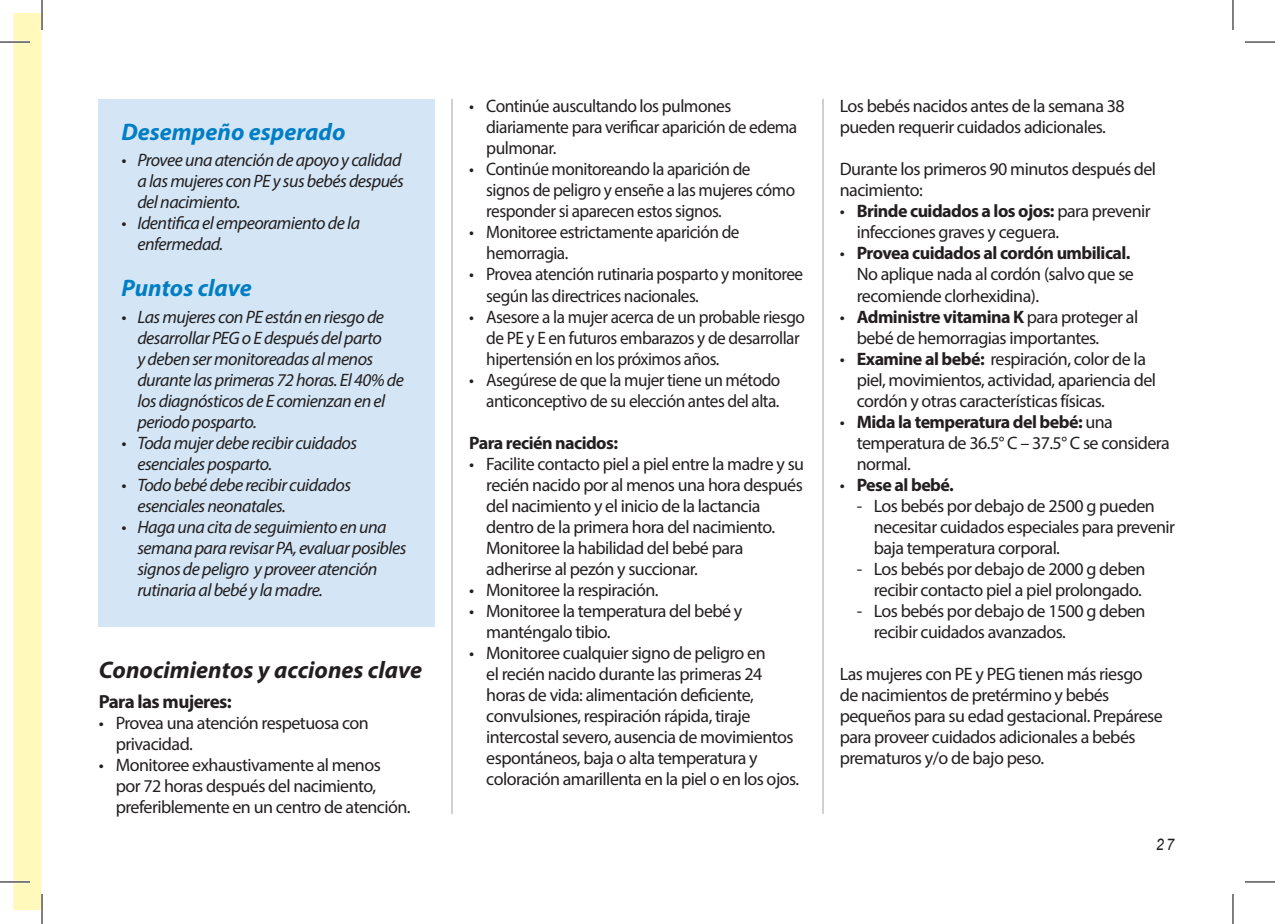
<style>
.page{position:relative;width:1275px;height:924px;background:#fff}
.page>*{position:absolute;margin:0;border:0;box-sizing:border-box;transform-origin:0 0}
.Performance_exp_and{font:italic 700 24px "Myriad Pro";color:#007ec5}
.Key_Knowledge_and_Ke{font:italic 700 24px "Myriad Pro";color:#231f20}
.Black_subheading{font:700 19px "Myriad Pro";letter-spacing:-.03em;color:#231f20}
.Main_text__no_tab{font:18px/21px "Myriad Pro";letter-spacing:-.03em;color:#231f20}
.t1{font:italic 18px/21px "Myriad Pro";letter-spacing:-.03em;color:#231f20}
.Main_text__no_tab-2{font:18px/21px "Myriad Pro";letter-spacing:-.03em;color:#231f20;scale:.96 1}
.Black_subheading-2{font:700 18px "Myriad Pro";letter-spacing:-.03em;color:#231f20}
.Notes{font:italic 16px "Arial";color:#231f20;scale:.91 1}
.s1{font-weight:700}
.s2{font-weight:400}
</style>
<div class="page">
<div style="left:14px;top:14px;width:27px;height:895px;background:#fff9bc"></div>
<hr style="left:451px;top:99px;width:1px;height:714px;background:#231f20">
<div style="left:99px;top:99px;width:336px;height:527px;background:#d4e6f6"></div>
<hr style="left:822px;top:99px;width:1px;height:714px;background:#231f20">
<hr style="left:0;top:41px;width:30px;height:2px;background:#fff">
<hr style="left:0;top:880px;width:30px;height:2px;background:#fff">
<hr style="left:0;top:42px;width:30px;height:1px;background:#000">
<hr style="left:1245px;top:42px;width:30px;height:1px;background:#000">
<hr style="left:0;top:881px;width:30px;height:1px;background:#000">
<hr style="left:1245px;top:881px;width:30px;height:1px;background:#000">
<hr style="left:42px;top:0;width:1px;height:30px;background:#000">
<hr style="left:42px;top:893px;width:1px;height:30px;background:#000">
<hr style="left:1232px;top:0;width:1px;height:30px;background:#000">
<hr style="left:1232px;top:893px;width:1px;height:30px;background:#000">
<p class="Performance_exp_and" style="left:121px;top:116px;width:225px">Desempeño esperado</p>
<p class="t1" style="left:137px;top:149px;width:268px;text-indent:-16px">• Provee una atención de apoyo y calidad a las mujeres con PE y sus bebés después del nacimiento.</p>
<p class="t1" style="left:137px;top:212px;width:224px;text-indent:-16px">• Identifica el empeoramiento de la enfermedad.</p>
<p class="Performance_exp_and" style="left:121px;top:272px;width:132px">Puntos clave</p>
<p class="t1" style="left:137px;top:306px;width:268px;text-indent:-16px">• Las mujeres con PE están en riesgo de desarrollar PEG o E después del parto<br>y deben ser monitoreadas al menos durante las primeras 72 horas. El 40% de los diagnósticos de E comienzan en el periodo posparto.</p>
<p class="t1" style="left:137px;top:432px;width:221px;text-indent:-16px">• Toda mujer debe recibir cuidados esenciales posparto.</p>
<p class="t1" style="left:137px;top:474px;width:215px;text-indent:-16px">• Todo bebé debe recibir cuidados esenciales neonatales.</p>
<p class="t1" style="left:137px;top:516px;width:270px;text-indent:-16px">• Haga una cita de seguimiento en una semana para revisar PA, evaluar posibles signos de peligro y proveer atención rutinaria al bebé y la madre.</p>
<p class="Key_Knowledge_and_Ke" style="left:99px;top:654px;width:325px">Conocimientos y acciones clave</p>
<p class="Black_subheading" style="left:99px;top:688px;width:135px">Para las mujeres:</p>
<p class="Main_text__no_tab" style="left:116px;top:711px;width:255px;text-indent:-17px">• Provea una atención respetuosa con privacidad.</p>
<p class="Main_text__no_tab" style="left:116px;top:753px;width:296px;text-indent:-17px">• Monitoree exhaustivamente al menos<br>por 72 horas después del nacimiento, preferiblemente en un centro de atención.</p>
<p class="Main_text__no_tab" style="left:486px;top:95px;width:312px;text-indent:-17px">• Continúe auscultando los pulmones diariamente para verificar aparición de edema pulmonar.</p>
<p class="Main_text__no_tab-2" style="left:486px;top:158px;width:323px;text-indent:-17px">• Continúe monitoreando la aparición de signos de peligro y enseñe a las mujeres cómo responder si aparecen estos signos.</p>
<p class="Main_text__no_tab-2" style="left:486px;top:221px;width:265px;text-indent:-17px">• Monitoree estrictamente aparición de hemorragia.</p>
<p class="Main_text__no_tab-2" style="left:486px;top:263px;width:332px;text-indent:-17px">• Provea atención rutinaria posparto y monitoree según las directrices nacionales.</p>
<p class="Main_text__no_tab-2" style="left:486px;top:305px;width:333px;text-indent:-17px">• Asesore a la mujer acerca de un probable riesgo de PE y E en futuros embarazos y de desarrollar hipertensión en los próximos años.</p>
<p class="Main_text__no_tab-2" style="left:469px;top:368px;width:326px;text-align:right">• Asegúrese de que la mujer tiene un método anticonceptivo de su elección antes del alta.</p>
<p class="Black_subheading-2" style="left:469px;top:430px;width:150px">Para recién nacidos:</p>
<p class="Main_text__no_tab" style="left:486px;top:452px;width:319px;text-indent:-17px">• Facilite contacto piel a piel entre la madre y su recién nacido por al menos una hora después del nacimiento y el inicio de la lactancia dentro de la primera hora del nacimiento.<br>Monitoree la habilidad del bebé para adherirse al pezón y succionar.</p>
<p class="Main_text__no_tab" style="left:469px;top:578px;width:191px">• Monitoree la respiración.</p>
<p class="Main_text__no_tab" style="left:486px;top:599px;width:258px;text-indent:-17px">• Monitoree la temperatura del bebé y manténgalo tibio.</p>
<p class="Main_text__no_tab" style="left:486px;top:641px;width:314px;text-indent:-17px">• Monitoree cualquier signo de peligro en<br>el recién nacido durante las primeras 24 horas de vida: alimentación deficiente, convulsiones, respiración rápida, tiraje intercostal severo, ausencia de movimientos espontáneos, baja o alta temperatura y coloración amarillenta en la piel o en los ojos.</p>
<p class="Main_text__no_tab" style="left:839px;top:95px;width:286px">Los bebés nacidos antes de la semana 38 pueden requerir cuidados adicionales.</p>
<p class="Main_text__no_tab" style="left:839px;top:158px;width:318px">Durante los primeros 90 minutos después del nacimiento:</p>
<p class="Main_text__no_tab" style="left:856px;top:200px;width:295px;text-indent:-17px">• <span class="s1">Brinde cuidados a los ojos:</span> para prevenir infecciones graves y ceguera.</p>
<p class="Main_text__no_tab" style="left:856px;top:242px;width:279px;text-indent:-17px">• <span class="s1">Provea cuidados al cordón umbilical.<br></span>No aplique nada al cordón (salvo que se recomiende clorhexidina).</p>
<p class="Main_text__no_tab" style="left:856px;top:305px;width:283px;text-indent:-17px">• <span class="s1">Administre vitamina K</span> para proteger al bebé de hemorragias importantes.</p>
<p class="Main_text__no_tab" style="left:856px;top:347px;width:301px;text-indent:-17px">• <span class="s1">Examine al bebé:</span> respiración, color de la piel, movimientos, actividad, apariencia del cordón y otras características físicas.</p>
<p class="Main_text__no_tab" style="left:856px;top:410px;width:314px;text-indent:-17px">• <span class="s1">Mida la temperatura del bebé:</span> una temperatura de 36.5° C – 37.5° C se considera normal.</p>
<p class="Black_subheading-2" style="left:839px;top:472px;width:116px"><span class="s2">•</span> Pese al bebé.</p>
<p class="Main_text__no_tab" style="left:873px;top:494px;width:303px;text-indent:-17px">- Los bebés por debajo de 2500 g pueden necesitar cuidados especiales para prevenir baja temperatura corporal.</p>
<p class="Main_text__no_tab" style="left:856px;top:557px;width:290px;text-align:right">- Los bebés por debajo de 2000 g deben recibir contacto piel a piel prolongado.</p>
<p class="Main_text__no_tab" style="left:873px;top:599px;width:273px;text-indent:-17px">- Los bebés por debajo de 1500 g deben recibir cuidados avanzados.</p>
<p class="Main_text__no_tab" style="left:839px;top:662px;width:324px">Las mujeres con PE y PEG tienen más riesgo de nacimientos de pretérmino y bebés pequeños para su edad gestacional. Prepárese para proveer cuidados adicionales a bebés prematuros y/o de bajo peso.</p>
<p class="Notes" style="left:1155px;top:833px;width:22px">27</p>
</div>
